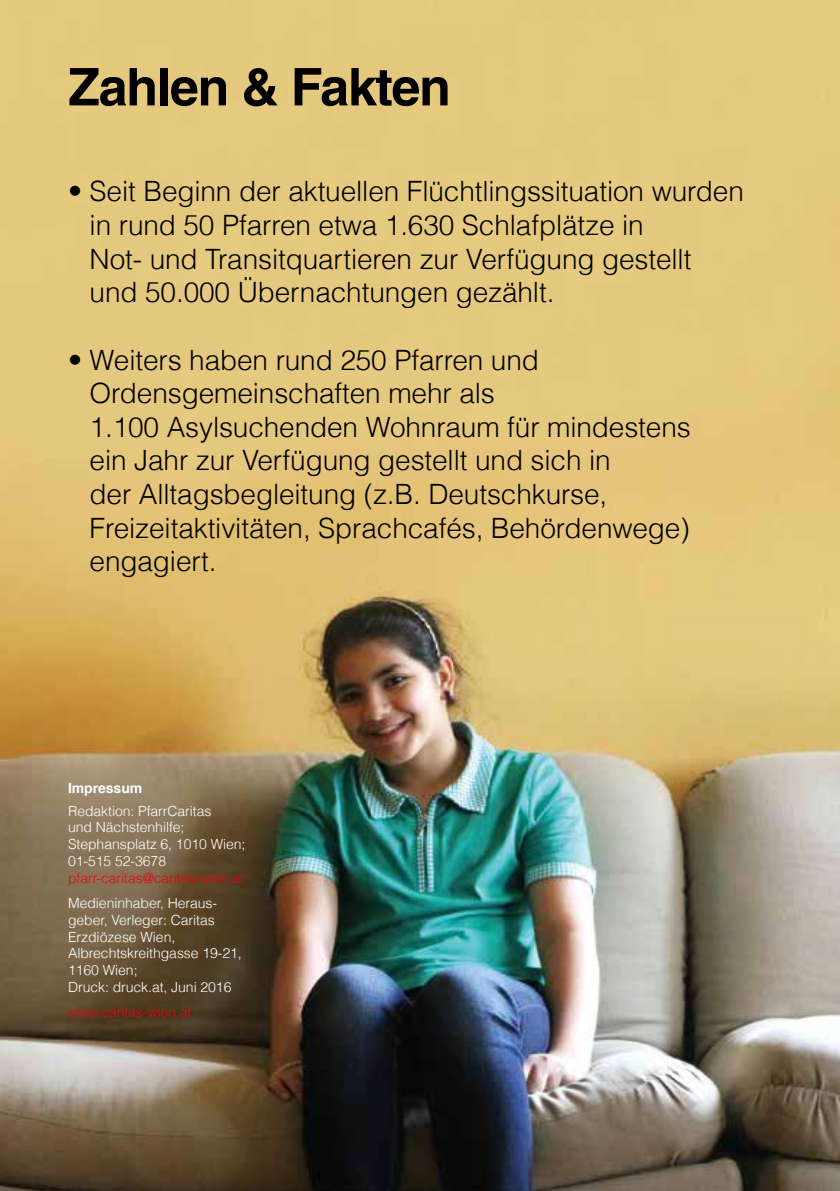
<style>
.page{position:relative;width:840px;height:1191px;background:#fff}
.page>*{position:absolute;margin:0;border:0;box-sizing:border-box;transform-origin:0 0}
.t1{font:700 52px "Helvetica LT Com";letter-spacing:-.025em;color:#000}
.t2{font:300 28px/33.6px "Helvetica LT Com";letter-spacing:-.005em;color:#000}
.t3{font:300 14px/16.8px "Helvetica LT Com";letter-spacing:-.005em;color:#fff}
.t4{font:300 14px "Helvetica LT Com";letter-spacing:-.005em;color:#e30613}
.t5{font:700 14px "Helvetica LT Com";letter-spacing:-.005em;color:#fff}
</style>
<div class="page">
<img style="left:0;top:0;width:839px;height:1191px">
<h1 class="t1" style="left:68px;top:55px;width:384px">Zahlen &amp; Fakten</h1>
<p class="t2" style="left:90px;top:174px;width:655px;text-indent:-22px">• Seit Beginn der aktuellen Flüchtlingssituation wurden in rund 50 Pfarren etwa 1.630 Schlafplätze in<br>Not- und Transitquartieren zur Verfügung gestellt und 50.000 Übernachtungen gezählt.</p>
<p class="t2" style="left:90px;top:342px;width:602px;text-indent:-22px">• Weiters haben rund 250 Pfarren und Ordensgemeinschaften mehr als<br>1.100 Asylsuchenden Wohnraum für mindestens ein Jahr zur Verfügung gestellt und sich in<br>der Alltagsbegleitung (z.B. Deutschkurse, Freizeitaktivitäten, Sprachcafés, Behördenwege) engagiert.</p>
<p class="t5" style="left:68px;top:779px;width:76px">Impressum</p>
<p class="t3" style="left:68px;top:802px;width:179px">Redaktion: PfarrCaritas<br>und Nächstenhilfe;<br>Stephansplatz 6, 1010 Wien;<br>01-515 52-3678</p>
<p class="t4" style="left:68px;top:869px;width:177px">pfarr-caritas@caritas-wien.at</p>
<p class="t3" style="left:68px;top:894px;width:175px">Medieninhaber, Heraus&shy;geber, Verleger: Caritas<br>Erzdiözese Wien,<br>Albrechtskreithgasse 19-21,<br>1160 Wien;<br>Druck: druck.at, Juni 2016</p>
<p class="t4" style="left:68px;top:1003px;width:125px">www.caritas-wien.at</p>
</div>
